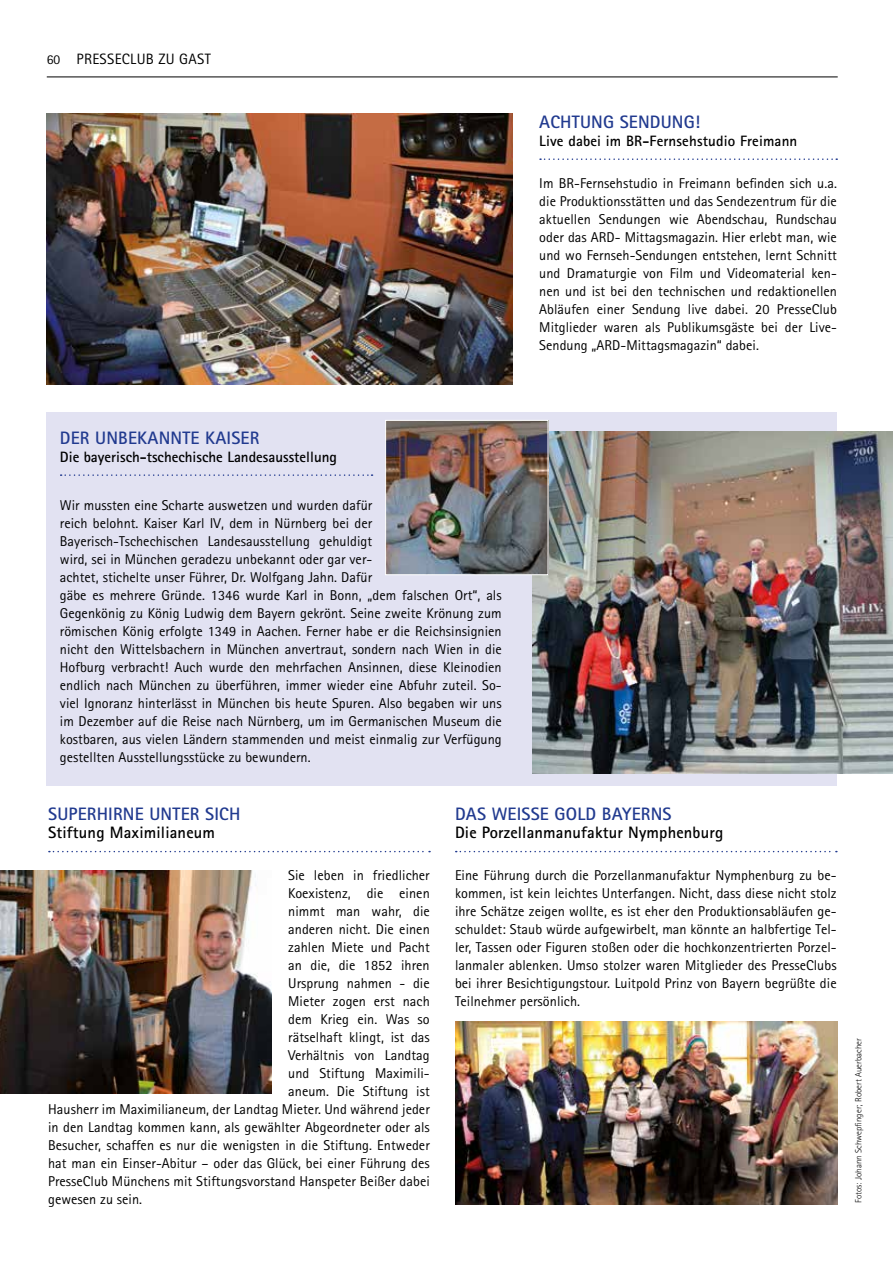
<style>
.page{position:relative;width:893px;height:1263px;background:#fff}
.page>*{position:absolute;margin:0;border:0;box-sizing:border-box;transform-origin:0 0}
.t1{font:700 18px "Rotis Sans Serif";letter-spacing:.01em;color:#213a8f}
.t2{font:700 16.5px "Rotis Sans Serif";letter-spacing:.01em;color:#000}
.t3{font:700 15px "Rotis Sans Serif";color:#000}
.t4{font:15px "Rotis Sans Serif";letter-spacing:.02em;color:#000}
.t5{font:14.25px/18px "Rotis Sans Serif";letter-spacing:.005em;color:#000;text-align:justify}
.t6{font:300 9px "Rotis Sans Serif";color:#000}
.s1{font-size:13.5px}
</style>
<div class="page">
<hr style="left:47px;top:77px;width:791px;height:1px;background:#000">
<div style="left:47px;top:412px;width:790px;height:374px;background:#e2e2f2"></div>
<img style="left:47px;top:113px;width:466px;height:271px">
<img style="left:0;top:871px;width:271px;height:223px">
<img style="left:532px;top:431px;width:361px;height:342px">
<svg style="left:540px;top:158px;width:297px;height:2px"></svg>
<svg style="left:61px;top:474px;width:312px;height:2px"></svg>
<svg style="left:49px;top:851px;width:381px;height:1px"></svg>
<svg style="left:456px;top:851px;width:381px;height:1px"></svg>
<img style="left:387px;top:422px;width:160px;height:151px">
<div style="left:385px;top:420px;width:164px;height:155px;border:1px solid #fff"></div>
<img style="left:455px;top:1022px;width:383px;height:182px">
<p class="t4" style="left:47px;top:50px;width:165px"><span class="s1">60</span> PRESSECLUB ZU GAST</p>
<p class="t1" style="left:539px;top:110px;width:163px">ACHTUNG SENDUNG!</p>
<p class="t3" style="left:539px;top:131px;width:260px">Live dabei im BR-Fernsehstudio Freimann</p>
<p class="t5" style="left:539px;top:174px;width:299px">Im BR-Fernsehstudio in Freimann befinden sich u.a. die Produktionsstätten und das Sendezentrum für die aktuellen Sendungen wie Abendschau, Rundschau oder das ARD- Mittagsmagazin. Hier erlebt man, wie und wo Fernseh-Sendungen entstehen, lernt Schnitt und Dramaturgie von Film und Videomaterial ken&shy;nen und ist bei den technischen und redaktionellen Abläufen einer Sendung live dabei. 20 PresseClub Mitglieder waren als Publikumsgäste bei der Live-Sendung „ARD-Mittagsmagazin“ dabei.</p>
<p class="t1" style="left:60px;top:426px;width:201px">DER UNBEKANNTE KAISER</p>
<p class="t3" style="left:60px;top:447px;width:279px">Die bayerisch-tschechische Landesausstellung</p>
<p class="t5" style="left:60px;top:496px;width:443px;text-align:left">Wir mussten eine Scharte auswetzen und wurden dafür<br>reich belohnt. Kaiser Karl IV, dem in Nürnberg bei der Bayerisch-Tschechischen Landesausstellung gehuldigt<br>wird, sei in München geradezu unbekannt oder gar ver-<br>achtet, stichelte unser Führer, Dr. Wolfgang Jahn. Dafür<br>gäbe es mehrere Gründe. 1346 wurde Karl in Bonn, „dem falschen Ort“, als Gegenkönig zu König Ludwig dem Bayern gekrönt. Seine zweite Krönung zum römischen König erfolgte 1349 in Aachen. Ferner habe er die Reichsinsignien nicht den Wittelsbachern in München anvertraut, sondern nach Wien in die Hofburg verbracht! Auch wurde den mehrfachen Ansinnen, diese Kleinodien endlich nach München zu überführen, immer wieder eine Abfuhr zuteil. So&shy;viel Ignoranz hinterlässt in München bis heute Spuren. Also begaben wir uns im Dezember auf die Reise nach Nürnberg, um im Germanischen Museum die kostbaren, aus vielen Ländern stammenden und meist einmalig zur Verfügung gestellten Ausstellungsstücke zu bewundern.</p>
<p class="t1" style="left:48px;top:803px;width:194px">SUPERHIRNE UNTER SICH</p>
<p class="t2" style="left:48px;top:822px;width:168px">Stiftung Maximilianeum</p>
<p class="t5" style="left:288px;top:866px;width:143px">Sie leben in friedlicher</p>
<p class="t5" style="left:288px;top:884px;width:143px">Koexistenz, die einen</p>
<p class="t5" style="left:288px;top:902px;width:143px">nimmt man wahr, die</p>
<p class="t5" style="left:288px;top:920px;width:143px">anderen nicht. Die einen</p>
<p class="t5" style="left:288px;top:938px;width:143px">zahlen Miete und Pacht</p>
<p class="t5" style="left:288px;top:956px;width:143px">an die, die 1852 ihren</p>
<p class="t5" style="left:288px;top:974px;width:143px">Ursprung nahmen - die</p>
<p class="t5" style="left:288px;top:992px;width:143px">Mieter zogen erst nach</p>
<p class="t5" style="left:288px;top:1010px;width:143px">dem Krieg ein. Was so</p>
<p class="t5" style="left:288px;top:1028px;width:143px">rätselhaft klingt, ist das</p>
<p class="t5" style="left:288px;top:1046px;width:143px">Verhältnis von Landtag</p>
<p class="t5" style="left:288px;top:1064px;width:143px">und Stiftung Maximili-</p>
<p class="t5" style="left:288px;top:1082px;width:143px">aneum. Die Stiftung ist</p>
<p class="t5" style="left:48px;top:1100px;width:383px">Hausherr im Maximilianeum, der Landtag Mieter. Und während jeder</p>
<p class="t5" style="left:48px;top:1118px;width:383px">in den Landtag kommen kann, als gewählter Abgeordneter oder als</p>
<p class="t5" style="left:48px;top:1136px;width:383px">Besucher, schaffen es nur die wenigsten in die Stiftung. Entweder</p>
<p class="t5" style="left:48px;top:1154px;width:383px">hat man ein Einser-Abitur – oder das Glück, bei einer Führung des</p>
<p class="t5" style="left:48px;top:1172px;width:383px">PresseClub Münchens mit Stiftungsvorstand Hanspeter Beißer dabei</p>
<p class="t5" style="left:48px;top:1190px;width:96px">gewesen zu sein.</p>
<p class="t1" style="left:455px;top:803px;width:218px">DAS WEISSE GOLD BAYERNS</p>
<p class="t2" style="left:455px;top:822px;width:270px">Die Porzellanmanufaktur Nymphenburg</p>
<p class="t5" style="left:455px;top:866px;width:383px">Eine Führung durch die Porzellanmanufaktur Nymphenburg zu be&shy;kommen, ist kein leichtes Unterfangen. Nicht, dass diese nicht stolz ihre Schätze zeigen wollte, es ist eher den Produktionsabläufen ge&shy;schuldet: Staub würde aufgewirbelt, man könnte an halbfertige Tel&shy;ler, Tassen oder Figuren stoßen oder die hochkonzentrierten Porzel&shy;lanmaler ablenken. Umso stolzer waren Mitglieder des PresseClubs bei ihrer Besichtigungstour. Luitpold Prinz von Bayern begrüßte die Teilnehmer persönlich.</p>
<p class="t6" style="left:853px;top:1203px;width:166px;rotate:-90deg">Fotos: Johann Schwepfinger; Robert Auerbacher</p>
</div>
